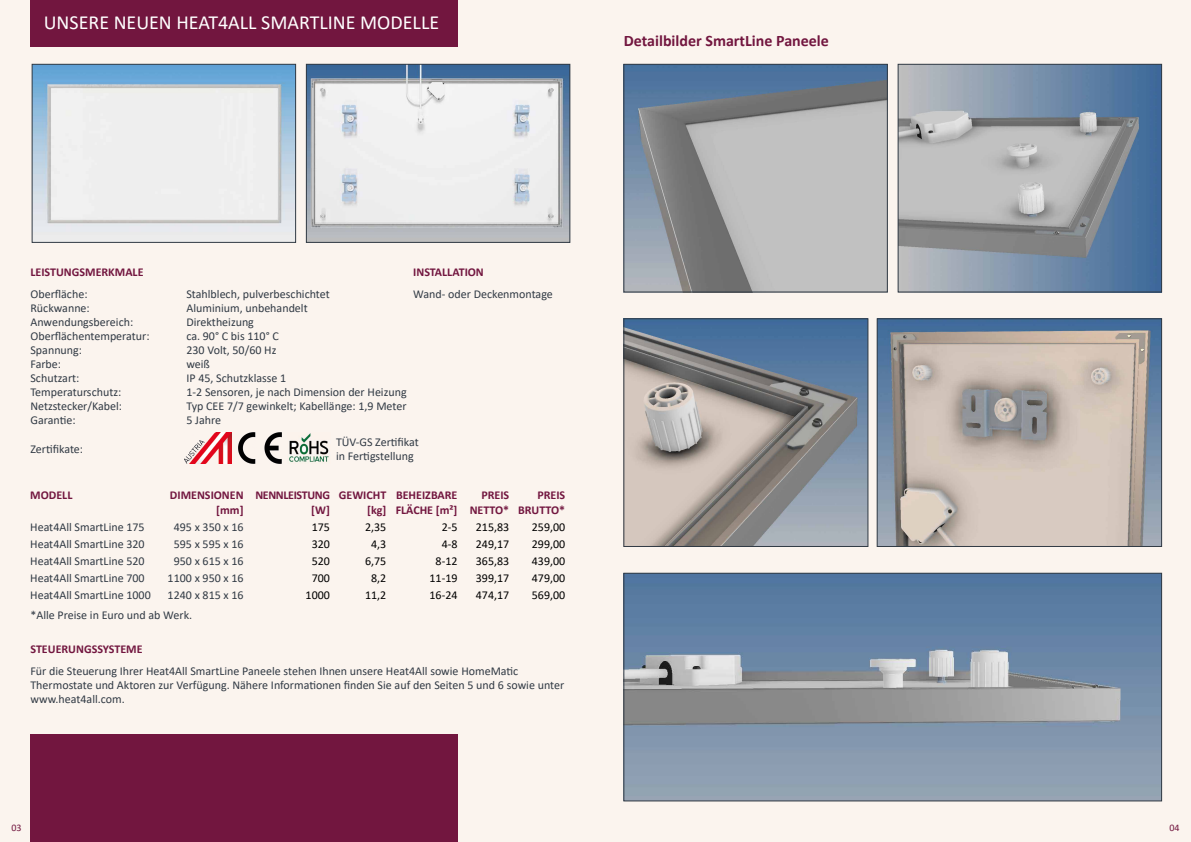
<style>
.page{position:relative;width:1191px;height:842px;background:#fff}
.page>*{position:absolute;margin:0;border:0;box-sizing:border-box;transform-origin:0 0}
.t1{font:20px "Calibri";color:#fff}
.t2{font:700 16px "Calibri";color:#72163f}
.t3{font:12px/14px "Calibri";color:#313a44}
.t4{font:700 12px/14.4px "Calibri";color:#72163f;text-align:right}
.t5{font:12px "Calibri";color:#000}
.t6{font:700 12px/14.4px "Calibri";letter-spacing:-.03em;color:#72163f;text-align:right}
.t7{font:10px "Calibri";color:#72163f}
</style>
<div class="page">
<div style="left:0;top:0;width:604px;height:842px;background:#fbf4ee"></div>
<div style="left:587px;top:0;width:604px;height:842px;background:#fbf4ee"></div>
<div style="left:30px;top:0;width:427px;height:46px;background:#72163f"></div>
<img style="left:289px;top:433px;width:40px;height:29px">
<img style="left:238px;top:433px;width:44px;height:31px">
<img style="left:184px;top:433px;width:47px;height:31px">
<div style="left:30px;top:735px;width:427px;height:107px;background:#72163f"></div>
<img style="left:34px;top:66px;width:260px;height:175px">
<div style="left:32px;top:64px;width:264px;height:179px;border:1px solid #313a44"></div>
<img style="left:308px;top:66px;width:260px;height:175px">
<div style="left:306px;top:64px;width:264px;height:179px;border:1px solid #313a44"></div>
<img style="left:625px;top:66px;width:260px;height:224px">
<div style="left:623px;top:64px;width:264px;height:228px;border:1px solid #313a44"></div>
<img style="left:900px;top:66px;width:259px;height:224px">
<div style="left:898px;top:64px;width:263px;height:228px;border:1px solid #313a44"></div>
<img style="left:625px;top:320px;width:241px;height:225px">
<div style="left:623px;top:318px;width:245px;height:229px;border:1px solid #313a44"></div>
<img style="left:879px;top:320px;width:280px;height:225px">
<div style="left:877px;top:318px;width:284px;height:229px;border:1px solid #313a44"></div>
<img style="left:625px;top:575px;width:534px;height:224px">
<div style="left:623px;top:573px;width:538px;height:228px;border:1px solid #313a44"></div>
<h1 class="t1" style="left:44px;top:9px;width:397px">UNSERE NEUEN HEAT4ALL SMARTLINE MODELLE</h1>
<h2 class="t2" style="left:624px;top:29px;width:207px">Detailbilder SmartLine Paneele</h2>
<p class="t4" style="left:30px;top:265px;width:115px">LEISTUNGSMERKMALE</p>
<p class="t3" style="left:30px;top:287px;width:59px">Oberfläche:</p>
<p class="t3" style="left:186px;top:287px;width:145px">Stahlblech, pulverbeschichtet</p>
<p class="t3" style="left:30px;top:301px;width:61px">Rückwanne:</p>
<p class="t3" style="left:186px;top:301px;width:123px">Aluminium, unbehandelt</p>
<p class="t3" style="left:30px;top:315px;width:104px">Anwendungsbereich:</p>
<p class="t3" style="left:186px;top:315px;width:69px">Direktheizung</p>
<p class="t3" style="left:30px;top:329px;width:121px">Oberflächentemperatur:</p>
<p class="t3" style="left:186px;top:329px;width:94px">ca. 90° C bis 110° C</p>
<p class="t3" style="left:30px;top:343px;width:53px">Spannung:</p>
<p class="t3" style="left:186px;top:343px;width:91px">230 Volt, 50/60 Hz</p>
<p class="t3" style="left:30px;top:357px;width:32px">Farbe:</p>
<p class="t3" style="left:186px;top:357px;width:25px">weiß</p>
<p class="t3" style="left:30px;top:371px;width:50px">Schutzart:</p>
<p class="t3" style="left:186px;top:371px;width:101px">IP 45, Schutzklasse 1</p>
<p class="t3" style="left:30px;top:385px;width:92px">Temperaturschutz:</p>
<p class="t3" style="left:186px;top:385px;width:222px">1-2 Sensoren, je nach Dimension der Heizung</p>
<p class="t3" style="left:30px;top:399px;width:93px">Netzstecker/Kabel:</p>
<p class="t3" style="left:186px;top:399px;width:222px">Typ CEE 7/7 gewinkelt; Kabellänge: 1,9 Meter</p>
<p class="t3" style="left:30px;top:413px;width:47px">Garantie:</p>
<p class="t3" style="left:186px;top:413px;width:36px">5 Jahre</p>
<p class="t3" style="left:30px;top:442px;width:54px">Zertifikate:</p>
<p class="t4" style="left:30px;top:488px;width:44px">MODELL</p>
<p class="t4" style="left:170px;top:488px;width:75px">DIMENSIONEN [mm]</p>
<p class="t6" style="left:255px;top:488px;width:76px">NENNLEISTUNG [W]</p>
<p class="t4" style="left:339px;top:488px;width:49px">GEWICHT [kg]</p>
<p class="t4" style="left:396px;top:488px;width:63px;text-align:left">BEHEIZBARE<br>FLÄCHE [m²]</p>
<p class="t4" style="left:470px;top:488px;width:41px">PREIS<br>NETTO*</p>
<p class="t4" style="left:518px;top:488px;width:49px">PREIS<br>BRUTTO*</p>
<p class="t3" style="left:30px;top:519px;width:116px">Heat4All SmartLine 175</p>
<p class="t3" style="left:174px;top:519px;width:71px">495 x 350 x 16</p>
<p class="t5" style="left:312px;top:518px;width:20px">175</p>
<p class="t5" style="left:365px;top:518px;width:23px">2,35</p>
<p class="t5" style="left:442px;top:518px;width:17px">2-5</p>
<p class="t5" style="left:476px;top:518px;width:35px">215,83</p>
<p class="t5" style="left:532px;top:518px;width:35px">259,00</p>
<p class="t3" style="left:30px;top:536px;width:116px">Heat4All SmartLine 320</p>
<p class="t3" style="left:174px;top:536px;width:71px">595 x 595 x 16</p>
<p class="t5" style="left:312px;top:535px;width:20px">320</p>
<p class="t5" style="left:371px;top:535px;width:17px">4,3</p>
<p class="t5" style="left:442px;top:535px;width:17px">4-8</p>
<p class="t5" style="left:476px;top:535px;width:35px">249,17</p>
<p class="t5" style="left:532px;top:535px;width:35px">299,00</p>
<p class="t3" style="left:30px;top:553px;width:116px">Heat4All SmartLine 520</p>
<p class="t3" style="left:174px;top:553px;width:71px">950 x 615 x 16</p>
<p class="t5" style="left:312px;top:552px;width:20px">520</p>
<p class="t5" style="left:365px;top:552px;width:23px">6,75</p>
<p class="t5" style="left:435px;top:552px;width:23px">8-12</p>
<p class="t5" style="left:476px;top:552px;width:35px">365,83</p>
<p class="t5" style="left:532px;top:552px;width:35px">439,00</p>
<p class="t3" style="left:30px;top:570px;width:116px">Heat4All SmartLine 700</p>
<p class="t3" style="left:168px;top:570px;width:77px">1100 x 950 x 16</p>
<p class="t5" style="left:312px;top:569px;width:20px">700</p>
<p class="t5" style="left:371px;top:569px;width:17px">8,2</p>
<p class="t5" style="left:429px;top:569px;width:30px">11-19</p>
<p class="t5" style="left:476px;top:569px;width:35px">399,17</p>
<p class="t5" style="left:532px;top:569px;width:35px">479,00</p>
<p class="t3" style="left:30px;top:587px;width:122px">Heat4All SmartLine 1000</p>
<p class="t3" style="left:168px;top:587px;width:77px">1240 x 815 x 16</p>
<p class="t5" style="left:306px;top:586px;width:26px">1000</p>
<p class="t5" style="left:365px;top:586px;width:23px">11,2</p>
<p class="t5" style="left:429px;top:586px;width:30px">16-24</p>
<p class="t5" style="left:476px;top:586px;width:35px">474,17</p>
<p class="t5" style="left:532px;top:586px;width:35px">569,00</p>
<p class="t4" style="left:413px;top:265px;width:72px">INSTALLATION</p>
<p class="t3" style="left:413px;top:287px;width:141px">Wand- oder Deckenmontage</p>
<p class="t3" style="left:336px;top:435px;width:84px">TÜV-GS Zertifikat in Fertigstellung</p>
<p class="t3" style="left:30px;top:607px;width:163px">*Alle Preise in Euro und ab Werk.</p>
<p class="t4" style="left:30px;top:641px;width:114px">STEUERUNGSSYSTEME</p>
<p class="t3" style="left:30px;top:664px;width:535px">Für die Steuerung Ihrer Heat4All SmartLine Paneele stehen Ihnen unsere Heat4All sowie HomeMatic<br>Thermostate und Aktoren zur Verfügung. Nähere Informationen finden Sie auf den Seiten 5 und 6 sowie unter www.heat4all.com.</p>
<p class="t7" style="left:11px;top:820px;width:12px">03</p>
<p class="t7" style="left:1169px;top:820px;width:12px">04</p>
</div>
